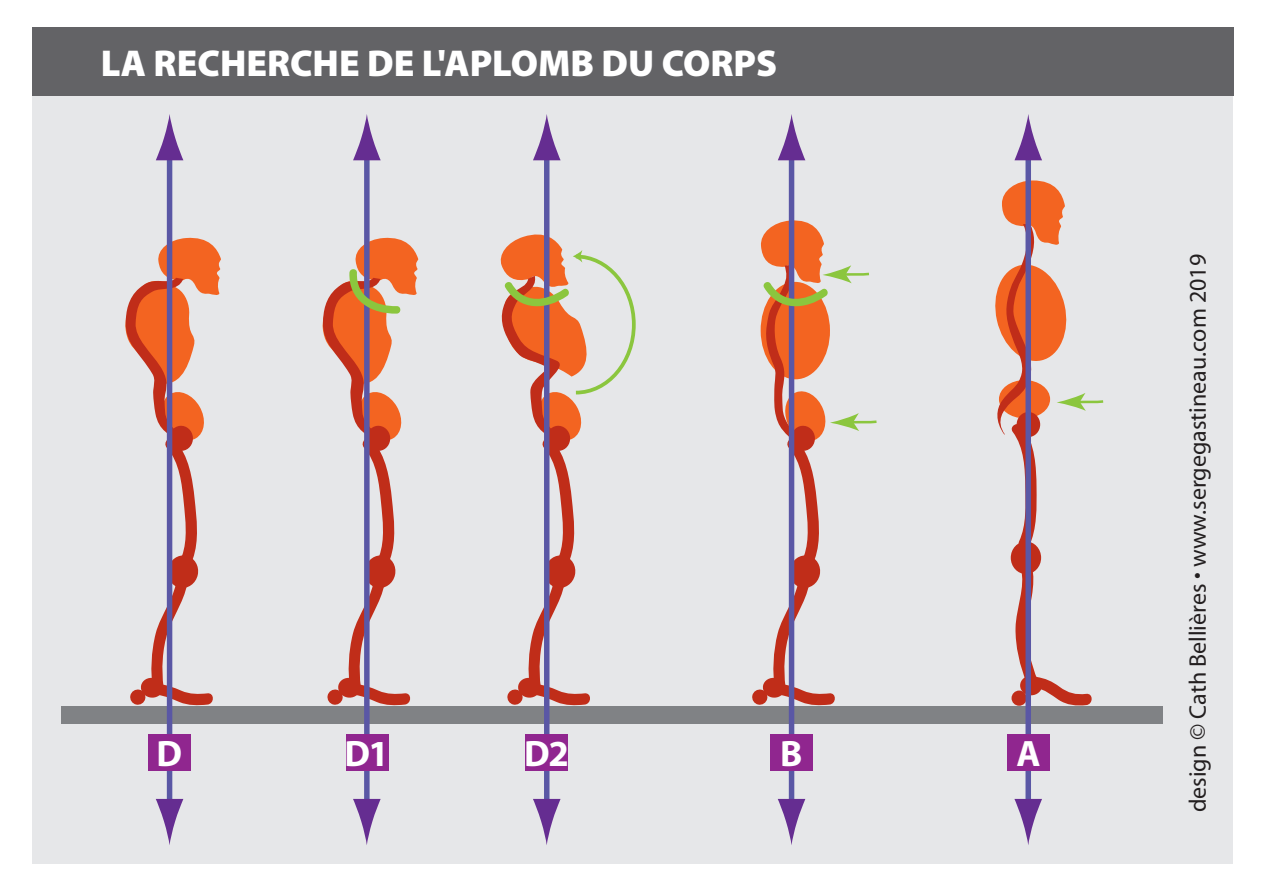
<style>
.page{position:relative;width:1263px;height:893px;background:#fff}
.page>*{position:absolute;margin:0;border:0;box-sizing:border-box;transform-origin:0 0}
.t1{font:900 37.5px "Myriad Pro";color:#fff}
.t2{font:700 36.9px "Myriad";color:#fff}
.t3{font:24px "Myriad";color:#231f20}
</style>
<div class="page">
<div style="left:32px;top:55px;width:1200px;height:809px;background:#e6e7e9"></div>
<div style="left:32px;top:28px;width:1201px;height:68px;background:#636366"></div>
<div style="left:61px;top:706px;width:1102px;height:18px;background:#808285"></div>
<div style="left:1025px;top:151px;width:6px;height:657px;background:#5a57a5"></div>
<svg style="left:1014px;top:799px;width:28px;height:46px"></svg>
<svg style="left:1014px;top:114px;width:28px;height:46px"></svg>
<div style="left:1007px;top:734px;width:43px;height:37px;background:#90268f"></div>
<div style="left:789px;top:151px;width:5px;height:657px;background:#5a57a5"></div>
<svg style="left:778px;top:799px;width:27px;height:46px"></svg>
<svg style="left:778px;top:114px;width:27px;height:46px"></svg>
<div style="left:770px;top:734px;width:43px;height:37px;background:#90268f"></div>
<svg style="left:125px;top:236px;width:96px;height:470px"></svg>
<div style="left:167px;top:151px;width:5px;height:657px;background:#5a57a5"></div>
<svg style="left:156px;top:799px;width:27px;height:46px"></svg>
<svg style="left:156px;top:114px;width:27px;height:46px"></svg>
<div style="left:148px;top:734px;width:43px;height:37px;background:#90268f"></div>
<div style="left:364px;top:151px;width:6px;height:657px;background:#5a57a5"></div>
<svg style="left:353px;top:799px;width:28px;height:46px"></svg>
<svg style="left:353px;top:114px;width:28px;height:46px"></svg>
<div style="left:346px;top:734px;width:42px;height:37px;background:#90268f"></div>
<svg style="left:322px;top:236px;width:97px;height:470px"></svg>
<div style="left:544px;top:151px;width:5px;height:657px;background:#5a57a5"></div>
<svg style="left:533px;top:799px;width:27px;height:46px"></svg>
<svg style="left:533px;top:114px;width:28px;height:46px"></svg>
<div style="left:526px;top:734px;width:42px;height:37px;background:#90268f"></div>
<svg style="left:500px;top:230px;width:136px;height:476px"></svg>
<svg style="left:752px;top:219px;width:125px;height:487px"></svg>
<svg style="left:995px;top:180px;width:109px;height:526px"></svg>
<h1 class="t1" style="left:101px;top:38px;width:678px">LA RECHERCHE DE L'APLOMB DU CORPS</h1>
<h2 class="t2" style="left:157px;top:735px;width:27px">D</h2>
<h2 class="t2" style="left:344px;top:735px;width:46px">D1</h2>
<h2 class="t2" style="left:524px;top:735px;width:46px">D2</h2>
<h2 class="t2" style="left:780px;top:735px;width:24px">B</h2>
<h2 class="t2" style="left:1016px;top:735px;width:26px">A</h2>
<p class="t3" style="left:1186px;top:812px;width:560px;rotate:-90deg">design © Cath Bellières • www.sergegastineau.com 2019</p>
</div>
